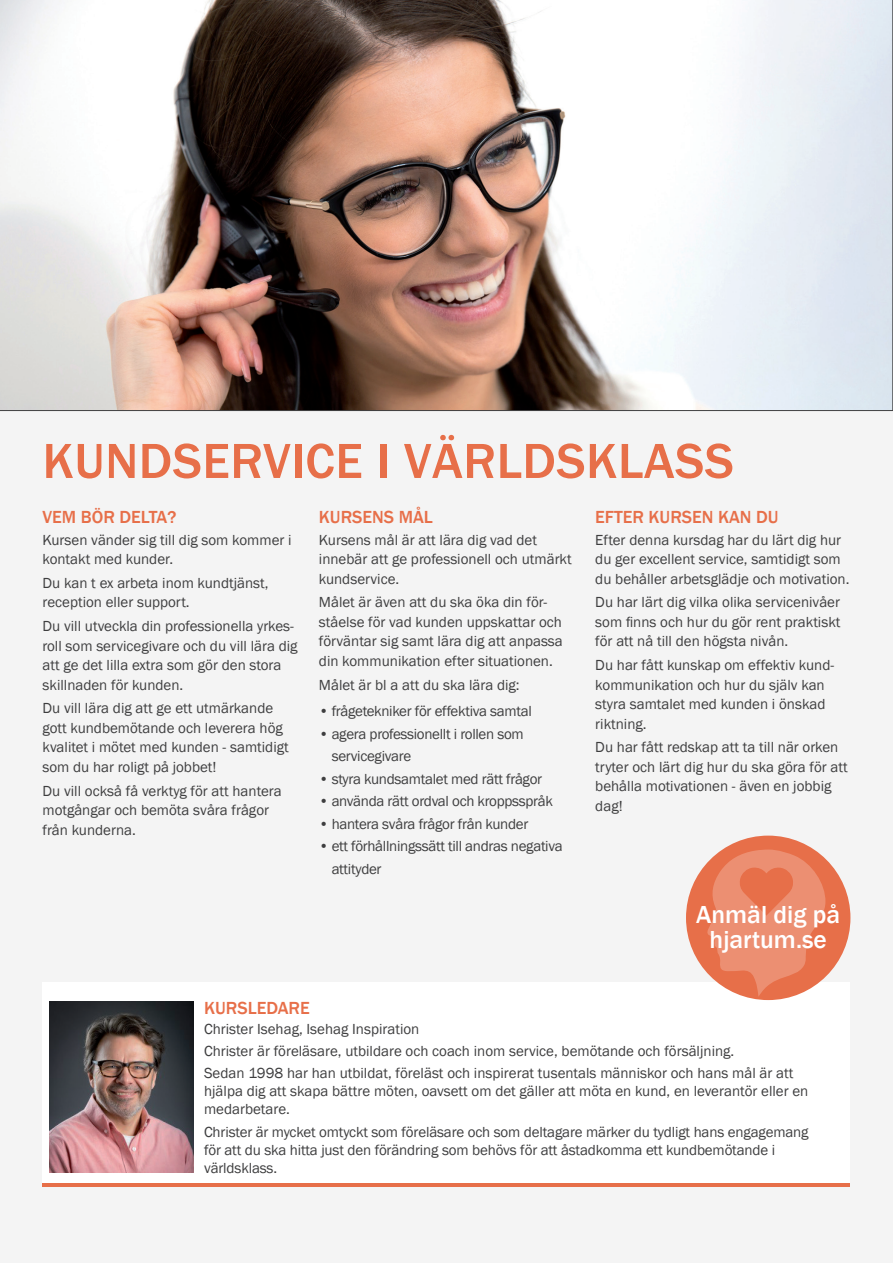
<style>
.page{position:relative;width:893px;height:1263px;background:#f4f4f4}
.page>*{position:absolute;margin:0;border:0;box-sizing:border-box;transform-origin:0 0}
.t1{font:500 51px "Franklin Gothic";letter-spacing:.01em;color:#e76f49}
.t2{font:500 25.35px/24.3px "Franklin Gothic";color:#fff;text-align:center}
.t3{font:500 18px "Franklin Gothic";color:#e76f49}
.t4{font:15px/19.5px "Franklin Gothic";color:#3e3e3f}
.t5{font:15px/22.5px "Franklin Gothic";letter-spacing:-.02em;color:#3e3e3f}
</style>
<div class="page">
<div style="left:43px;top:982px;width:807px;height:204px;background:#fff"></div>
<hr style="left:43px;top:1183px;width:807px;height:3px;background:#e76f49">
<div style="left:686px;top:836px;width:164px;height:164px;background:#e76f49;border-radius:50%"></div>
<svg style="left:706px;top:849px;width:120px;height:148px"></svg>
<svg style="left:0;top:0;width:893px;height:411px"></svg>
<img style="left:50px;top:1001px;width:144px;height:171px">
<h1 class="t1" style="left:43px;top:429px;width:693px">KUNDSERVICE I VÄRLDSKLASS</h1>
<p class="t3" style="left:43px;top:506px;width:135px">VEM BÖR DELTA?</p>
<p class="t4" style="left:43px;top:530px;width:251px">Kursen vänder sig till dig som kommer i kontakt med kunder.</p>
<p class="t4" style="left:43px;top:573px;width:228px">Du kan t ex arbeta inom kundtjänst, reception eller support.</p>
<p class="t4" style="left:43px;top:617px;width:257px">Du vill utveckla din professionella yrkes&shy;roll som servicegivare och du vill lära dig att ge det lilla extra som gör den stora skillnaden för kunden.</p>
<p class="t4" style="left:43px;top:699px;width:248px">Du vill lära dig att ge ett utmärkande gott kundbemötande och leverera hög kvalitet i mötet med kunden - samtidigt som du har roligt på jobbet!</p>
<p class="t4" style="left:43px;top:781px;width:241px">Du vill också få verktyg för att hantera motgångar och bemöta svåra frågor från kunderna.</p>
<p class="t3" style="left:319px;top:506px;width:116px">KURSENS MÅL</p>
<p class="t4" style="left:319px;top:530px;width:254px">Kursens mål är att lära dig vad det innebär att ge professionell och utmärkt kundservice.</p>
<p class="t4" style="left:319px;top:593px;width:245px">Målet är även att du ska öka din för&shy;ståelse för vad kunden uppskattar och förväntar sig samt lära dig att anpassa din kommunikation efter situationen.</p>
<p class="t4" style="left:319px;top:675px;width:202px">Målet är bl a att du ska lära dig:</p>
<p class="t5" style="left:319px;top:700px;width:214px">• frågetekniker för effektiva samtal</p>
<p class="t5" style="left:332px;top:723px;width:194px;text-indent:-13px">• agera professionellt i rollen som servicegivare</p>
<p class="t5" style="left:319px;top:768px;width:225px">• styra kundsamtalet med rätt frågor</p>
<p class="t5" style="left:319px;top:790px;width:236px">• använda rätt ordval och kroppsspråk</p>
<p class="t5" style="left:319px;top:813px;width:211px">• hantera svåra frågor från kunder</p>
<p class="t5" style="left:332px;top:835px;width:233px;text-indent:-13px">• ett förhållningssätt till andras negativa attityder</p>
<p class="t3" style="left:595px;top:506px;width:185px">EFTER KURSEN KAN DU</p>
<p class="t4" style="left:595px;top:530px;width:256px">Efter denna kursdag har du lärt dig hur du ger excellent service, samtidigt som du behåller arbetsglädje och motivation.</p>
<p class="t4" style="left:595px;top:593px;width:247px;text-align:justify">Du har lärt dig vilka olika servicenivåer som finns och hur du gör rent praktiskt för att nå till den högsta nivån.</p>
<p class="t4" style="left:595px;top:656px;width:240px">Du har fått kunskap om effektiv kund&shy;kommunikation och hur du själv kan styra samtalet med kunden i önskad riktning.</p>
<p class="t4" style="left:595px;top:738px;width:254px">Du har fått redskap att ta till när orken tryter och lärt dig hur du ska göra för att behålla motivationen - även en jobbig dag!</p>
<h2 class="t2" style="left:696px;top:903px;width:145px">Anmäl dig på hjartum.se</h2>
<p class="t3" style="left:204px;top:996px;width:107px">KURSLEDARE</p>
<p class="t4" style="left:204px;top:1018px;width:591px;line-height:22.2px">Christer Isehag, Isehag Inspiration<br>Christer är föreläsare, utbildare och coach inom service, bemötande och försäljning.<br>Sedan 1998 har han utbildat, föreläst och inspirerat tusentals människor och hans mål är att</p>
<p class="t4" style="left:204px;top:1082px;width:606px;line-height:18px">hjälpa dig att skapa bättre möten, oavsett om det gäller att möta en kund, en leverantör eller en medarbetare.</p>
<p class="t4" style="left:204px;top:1123px;width:606px;line-height:18px">Christer är mycket omtyckt som föreläsare och som deltagare märker du tydligt hans engagemang för att du ska hitta just den förändring som behövs för att åstadkomma ett kundbemötande i världsklass.</p>
</div>
